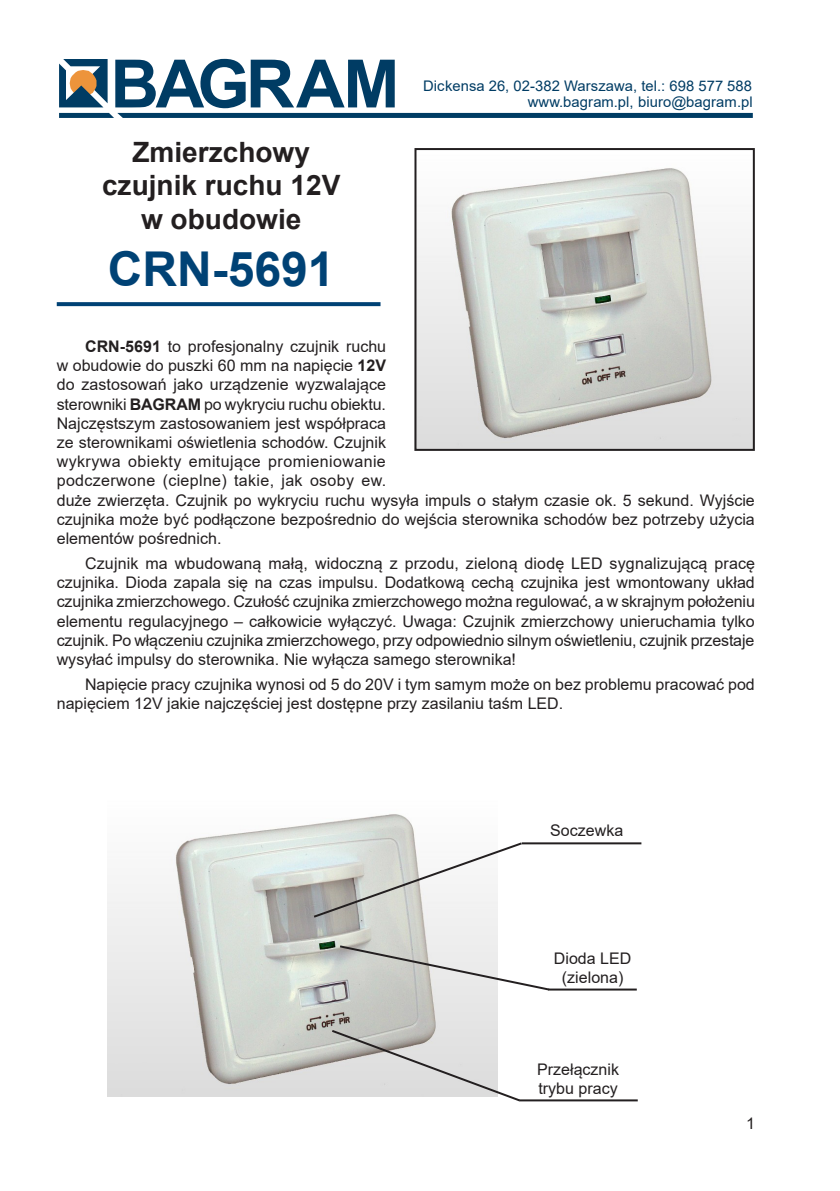
<style>
.page{position:relative;width:840px;height:1191px;background:#fff}
.page>*{position:absolute;margin:0;border:0;box-sizing:border-box;transform-origin:0 0}
.t1{font:700 66.6px "Arial";letter-spacing:-.05em;color:#003c64}
.t2{font:700 48px "Arial";color:#004275}
.t3{font:700 28px "Arial";color:#231f20}
.Tekst{font:16px/19.2px "Arial";color:#231f20}
.t4{font:14.6px/16.4px "Arial";letter-spacing:.005em;color:#003c64;text-align:right}
.s1{font-weight:700}
</style>
<div class="page">
<img style="left:108px;top:814px;width:389px;height:282px">
<img style="left:417px;top:168px;width:334px;height:280px">
<svg style="left:57px;top:302px;width:323px;height:4px"></svg>
<svg style="left:59px;top:59px;width:48px;height:48px"></svg>
<svg style="left:59px;top:113px;width:693px;height:5px;background:#054067"></svg>
<div style="left:414px;top:148px;width:340px;height:303px;border:2px solid #231f20"></div>
<svg style="left:311px;top:841px;width:213px;height:78px"></svg>
<hr style="left:521px;top:842px;width:120px;height:2px;background:#231f20">
<hr style="left:519px;top:1099px;width:118px;height:2px;background:#231f20">
<svg style="left:329px;top:1028px;width:192px;height:74px"></svg>
<svg style="left:337px;top:944px;width:214px;height:48px"></svg>
<hr style="left:548px;top:988px;width:88px;height:2px;background:#231f20">
<p class="t1" style="left:110px;top:37px;width:290px">BAGRAM</p>
<p class="t3" style="left:132px;top:132px;width:179px">Zmierzchowy</p>
<p class="t3" style="left:102px;top:166px;width:240px">czujnik ruchu 12V</p>
<p class="t3" style="left:141px;top:199px;width:162px">w obudowie</p>
<p class="t2" style="left:108px;top:236px;width:228px">CRN-5691</p>
<p class="t4" style="left:423px;top:78px;width:331px">Dickensa 26, 02-382 Warszawa, tel.: 698 577 588 www.bagram.pl, biuro@bagram.pl</p>
<p class="Tekst" style="left:57px;top:336px;width:699px;text-indent:28px"><span class="s1">CRN-5691</span> to profesjonalny czujnik ruchu<br>w obudowie do puszki 60 mm na napięcie <span class="s1">12V<br></span>do zastosowań jako urządzenie wyzwalające<br>sterowniki <span class="s1">BAGRAM</span> po wykryciu ruchu obiektu.<br>Najczęstszym zastosowaniem jest współpraca<br>ze sterownikami oświetlenia schodów. Czujnik<br>wykrywa obiekty emitujące promieniowanie<br>podczerwone (cieplne) takie, jak osoby ew.<br>duże zwierzęta. Czujnik po wykryciu ruchu wysyła impuls o stałym czasie ok. 5 sekund. Wyjście czujnika może być podłączone bezpośrednio do wejścia sterownika schodów bez potrzeby użycia elementów pośrednich.</p>
<p class="Tekst" style="left:57px;top:553px;width:699px;text-align:justify;text-indent:28px">Czujnik ma wbudowaną małą, widoczną z przodu, zieloną diodę LED sygnalizującą pracę czujnika. Dioda zapala się na czas impulsu. Dodatkową cechą czujnika jest wmontowany układ czujnika zmierzchowego. Czułość czujnika zmierzchowego można regulować, a w skrajnym położeniu elementu regulacyjnego – całkowicie wyłączyć. Uwaga: Czujnik zmierzchowy unieruchamia tylko czujnik. Po włączeniu czujnika zmierzchowego, przy odpowiednio silnym oświetleniu, czujnik przestaje wysyłać impulsy do sterownika. Nie wyłącza samego sterownika!</p>
<p class="Tekst" style="left:57px;top:674px;width:699px;text-indent:28px">Napięcie pracy czujnika wynosi od 5 do 20V i tym samym może on bez problemu pracować pod napięciem 12V jakie najczęściej jest dostępne przy zasilaniu taśm LED.</p>
<p class="Tekst" style="left:550px;top:820px;width:74px">Soczewka</p>
<p class="Tekst" style="left:553px;top:948px;width:79px">Dioda LED</p>
<p class="Tekst" style="left:561px;top:968px;width:63px">(zielona)</p>
<p class="Tekst" style="left:537px;top:1059px;width:83px">Przełącznik trybu pracy</p>
<p class="Tekst" style="left:745px;top:1113px;width:10px">1</p>
</div>
